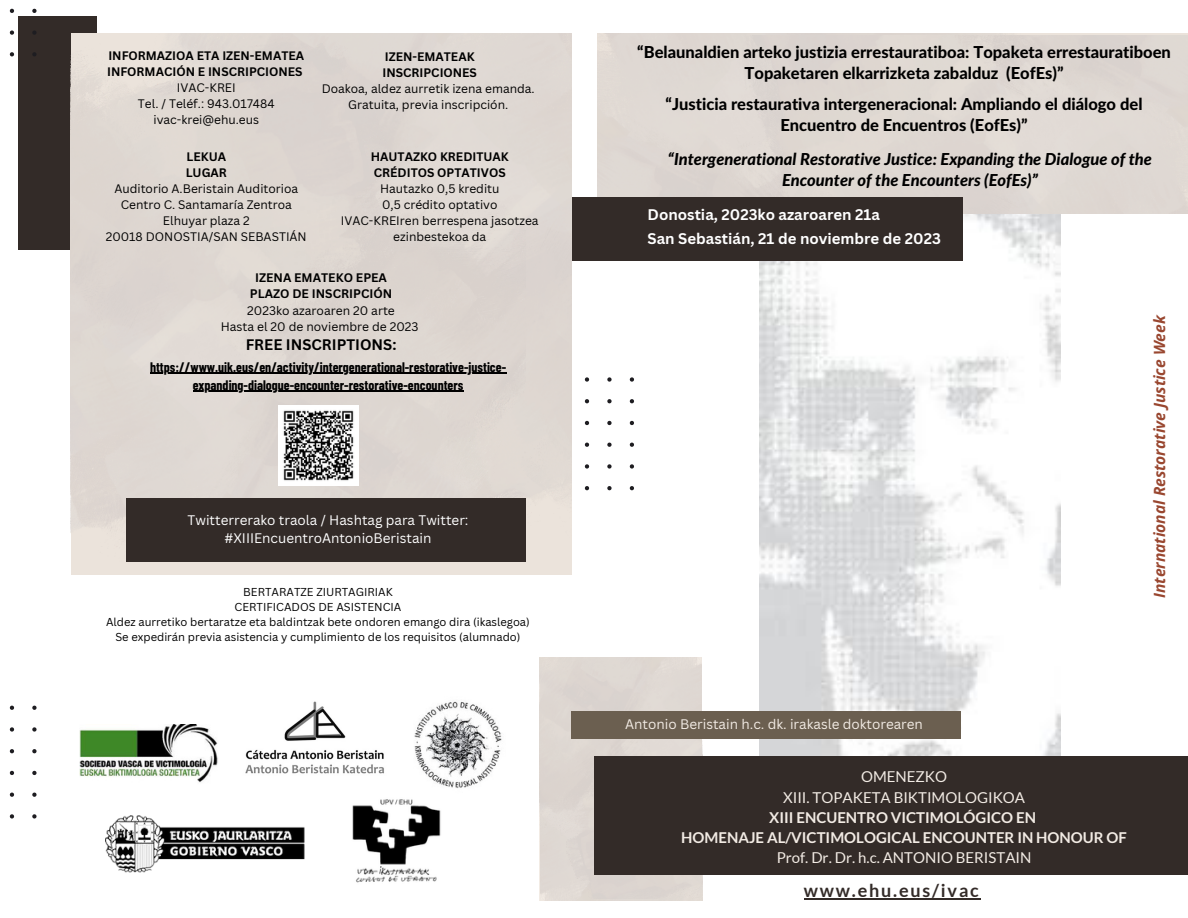
<style>
.page{position:relative;width:1188px;height:918px;background:#fff}
.page>*{position:absolute;margin:0;border:0;box-sizing:border-box;transform-origin:0 0}
.t1{font:700 18px "Lato";letter-spacing:.1em;color:#332b28}
.t2{font:800 16.5px/21.3px "Lato Latin";color:#000;text-align:center}
.t3{font:italic 800 16.5px/21.3px "Lato";color:#000;text-align:center}
.t4{font:italic 700 15.45px "Open Sans";color:#994730}
.t5{font:700 15px "Lato";color:#f2ebe4}
.t6{font:15px "Lato";color:#f2ebe4}
.t7{font:700 15px "Canva Sans";color:#fff}
.t8{font:700 14.85px "Canva Sans";color:#000}
.t9{font:700 13.5px/18px "Barlow Condensed";color:#000;text-align:center}
.t10{font:13.5px "Canva Sans";color:#fff}
.t11{font:13.5px "Canva Sans";color:#f2ebe4}
.t12{font:12px/16px "Canva Sans";color:#000;text-align:center}
.t13{font:700 12px "Canva Sans";color:#000}
.t14{font:11.25px "Canva Sans";color:#000}
</style>
<div class="page">
<svg style="left:584px;top:377px;width:50px;height:113px"></svg>
<div style="left:540px;top:657px;width:162px;height:242px;background:#ded7d1"></div>
<div style="left:18px;top:17px;width:79px;height:233px;background:#332b28"></div>
<svg style="left:9px;top:706px;width:28px;height:113px"></svg>
<svg style="left:9px;top:8px;width:41px;height:48px"></svg>
<img style="left:760px;top:214px;width:300px;height:542px">
<div style="left:571px;top:712px;width:390px;height:27px;background:#6b5f50"></div>
<div style="left:594px;top:756px;width:594px;height:119px;background:#332b28"></div>
<div style="left:71px;top:33px;width:454px;height:529px;background:#ded7d1"></div>
<div style="left:126px;top:498px;width:400px;height:64px;background:#332b28"></div>
<img style="left:245px;top:701px;width:139px;height:73px">
<img style="left:414px;top:701px;width:88px;height:87px">
<img style="left:79px;top:724px;width:139px;height:59px">
<img style="left:106px;top:815px;width:199px;height:58px">
<div style="left:723px;top:36px;width:465px;height:178px;background:#dfd8d2"></div>
<div style="left:572px;top:197px;width:390px;height:63px;background:#332b28"></div>
<img style="left:352px;top:799px;width:89px;height:84px">
<hr style="left:804px;top:898px;width:177px;height:1px;background:#332b28">
<hr style="left:150px;top:373px;width:356px;height:1px;background:#000">
<hr style="left:193px;top:391px;width:270px;height:1px;background:#000">
<img style="left:278px;top:405px;width:80px;height:80px">
<p class="t13" style="left:108px;top:47px;width:197px">INFORMAZIOA ETA IZEN-EMATEA</p>
<p class="t13" style="left:107px;top:63px;width:197px">INFORMACIÓN E INSCRIPCIONES</p>
<p class="t12" style="left:177px;top:79px;width:60px">IVAC-KREI</p>
<p class="t12" style="left:138px;top:95px;width:138px">Tel. / Teléf.: 943.017484</p>
<p class="t12" style="left:153px;top:111px;width:107px">ivac-krei@ehu.eus</p>
<p class="t13" style="left:385px;top:48px;width:91px">IZEN-EMATEAK</p>
<p class="t13" style="left:382px;top:64px;width:96px">INSCRIPCIONES</p>
<p class="t12" style="left:322px;top:80px;width:215px">Doakoa, aldez aurretik izena emanda.</p>
<p class="t12" style="left:348px;top:96px;width:162px">Gratuita, previa inscripción.</p>
<p class="t13" style="left:371px;top:148px;width:140px">HAUTAZKO KREDITUAK</p>
<p class="t13" style="left:374px;top:164px;width:133px">CRÉDITOS OPTATIVOS</p>
<p class="t12" style="left:380px;top:180px;width:121px">Hautazko 0,5 kreditu</p>
<p class="t12" style="left:382px;top:196px;width:117px">0,5 crédito optativo</p>
<p class="t12" style="left:341px;top:212px;width:199px">IVAC-KREIren berrespena jasotzea ezinbestekoa da</p>
<p class="t13" style="left:187px;top:148px;width:41px">LEKUA</p>
<p class="t13" style="left:186px;top:164px;width:43px">LUGAR</p>
<p class="t12" style="left:114px;top:180px;width:185px">Auditorio A.Beristain Auditorioa</p>
<p class="t12" style="left:121px;top:196px;width:173px">Centro C. Santamaría Zentroa</p>
<p class="t12" style="left:163px;top:212px;width:88px">Elhuyar plaza 2</p>
<p class="t12" style="left:106px;top:228px;width:203px">20018 DONOSTIA/SAN SEBASTIÁN</p>
<p class="t13" style="left:255px;top:269px;width:133px">IZENA EMATEKO EPEA</p>
<p class="t13" style="left:250px;top:285px;width:144px">PLAZO DE INSCRIPCIÓN</p>
<p class="t12" style="left:247px;top:302px;width:149px">2023ko azaroaren 20 arte</p>
<p class="t12" style="left:221px;top:318px;width:199px">Hasta el 20 de noviembre de 2023</p>
<p class="t8" style="left:246px;top:334px;width:152px">FREE INSCRIPTIONS:</p>
<p class="t9" style="left:150px;top:357px;width:358px">https://www.uik.eus/en/activity/intergenerational-restorative-justice&shy;expanding-dialogue-encounter-restorative-encounters</p>
<p class="t10" style="left:188px;top:511px;width:282px">Twitterrerako traola / Hashtag para Twitter:</p>
<p class="t10" style="left:225px;top:529px;width:209px">#XIIIEncuentroAntonioBeristain</p>
<p class="t14" style="left:243px;top:584px;width:151px">BERTARATZE ZIURTAGIRIAK</p>
<p class="t14" style="left:235px;top:599px;width:168px">CERTIFICADOS DE ASISTENCIA</p>
<p class="t14" style="left:106px;top:614px;width:425px">Aldez aurretiko bertaratze eta baldintzak bete ondoren emango dira (ikaslegoa)</p>
<p class="t14" style="left:115px;top:629px;width:406px">Se expedirán previa asistencia y cumplimiento de los requisitos (alumnado)</p>
<p class="t2" style="left:637px;top:42px;width:535px">“Belaunaldien arteko justizia errestauratiboa: Topaketa errestauratiboen<br>Topaketaren elkarrizketa zabalduz (EofEs)”</p>
<p class="t2" style="left:666px;top:94px;width:478px">“Justicia restaurativa intergeneracional: Ampliando el diálogo del<br>Encuentro de Encuentros (EofEs)”</p>
<p class="t3" style="left:668px;top:149px;width:486px">“Intergenerational Restorative Justice: Expanding the Dialogue of the<br>Encounter of the Encounters (EofEs)”</p>
<p class="t7" style="left:648px;top:204px;width:234px">Donostia, 2023ko azaroaren 21a</p>
<p class="t7" style="left:648px;top:228px;width:295px">San Sebastián, 21 de noviembre de 2023</p>
<p class="t4" style="left:1149px;top:598px;width:285px;rotate:-90deg">International Restorative Justice Week</p>
<p class="t11" style="left:625px;top:714px;width:299px">Antonio Beristain h.c. dk. irakasle doktorearen</p>
<p class="t6" style="left:861px;top:767px;width:88px">OMENEZKO</p>
<p class="t6" style="left:783px;top:788px;width:243px">XIII. TOPAKETA BIKTIMOLOGIKOA</p>
<p class="t5" style="left:769px;top:808px;width:268px">XIII ENCUENTRO VICTIMOLÓGICO EN</p>
<p class="t5" style="left:681px;top:828px;width:447px">HOMENAJE AL/VICTIMOLOGICAL ENCOUNTER IN HONOUR OF</p>
<p class="t6" style="left:777px;top:848px;width:256px">Prof. Dr. Dr. h.c. ANTONIO BERISTAIN</p>
<p class="t1" style="left:804px;top:879px;width:177px">www.ehu.eus/ivac</p>
</div>
